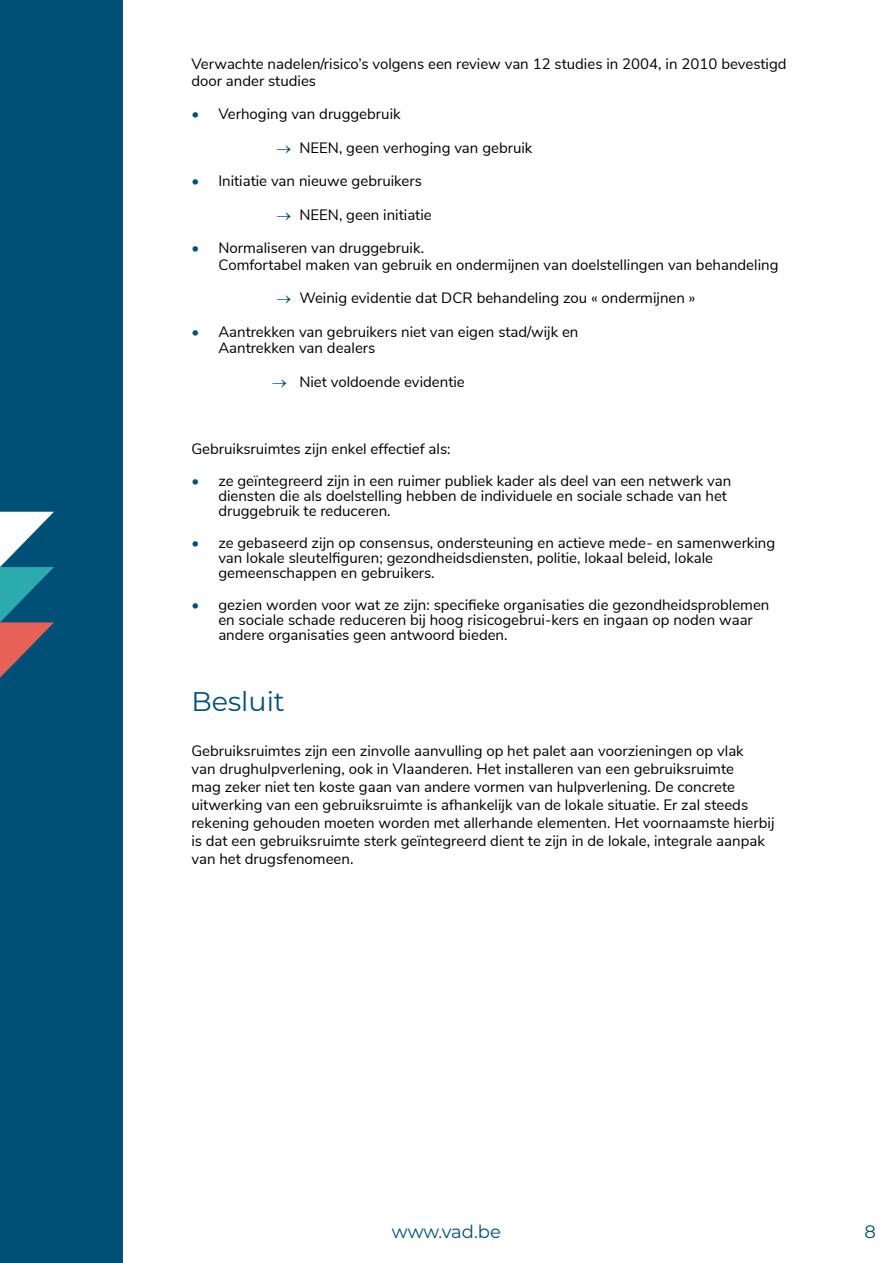
<style>
.page{position:relative;width:893px;height:1263px;background:#fff}
.page>*{position:absolute;margin:0;border:0;box-sizing:border-box;transform-origin:0 0}
.t1{font:27px "Montserrat";color:#004f76}
.t2{font:18px "Montserrat";letter-spacing:-.005em;color:#004f76}
.t3{font:15px/15px "Nunito Sans";color:#000}
.s1{color:#004f76}
</style>
<div class="page">
<div style="left:0;top:0;width:123px;height:1263px;background:#004f76"></div>
<svg style="left:0;top:512px;width:54px;height:166px"></svg>
<p class="t3" style="left:191px;top:55px;width:597px;line-height:16.5px">Verwachte nadelen/risico’s volgens een review van 12 studies in 2004, in 2010 bevestigd door ander studies</p>
<p class="t3" style="left:191px;top:106px;width:211px"><span class="s1">•</span> Verhoging van druggebruik</p>
<p class="t3" style="left:276px;top:139px;width:258px"><span class="s1">→</span> NEEN, geen verhoging van gebruik</p>
<p class="t3" style="left:191px;top:173px;width:232px"><span class="s1">•</span> Initiatie van nieuwe gebruikers</p>
<p class="t3" style="left:276px;top:206px;width:157px"><span class="s1">→</span> NEEN, geen initiatie</p>
<p class="t3" style="left:218px;top:239px;width:562px;line-height:16.5px;text-indent:-27px"><span class="s1">•</span> Normaliseren van druggebruik.<br>Comfortabel maken van gebruik en ondermijnen van doelstellingen van behandeling</p>
<p class="t3" style="left:276px;top:290px;width:421px"><span class="s1">→</span> Weinig evidentie dat DCR behandeling zou « ondermijnen »</p>
<p class="t3" style="left:218px;top:322px;width:362px;line-height:16.5px;text-indent:-27px"><span class="s1">•</span> Aantrekken van gebruikers niet van eigen stad/wijk en<br>Aantrekken van dealers</p>
<p class="t3" style="left:272px;top:373px;width:194px"><span class="s1">→</span> Niet voldoende evidentie</p>
<p class="t3" style="left:191px;top:440px;width:261px">Gebruiksruimtes zijn enkel effectief als:</p>
<p class="t3" style="left:218px;top:472px;width:514px;text-indent:-27px"><span class="s1">•</span> ze geïntegreerd zijn in een ruimer publiek kader als deel van een netwerk van diensten die als doelstelling hebben de individuele en sociale schade van het druggebruik te reduceren.</p>
<p class="t3" style="left:218px;top:534px;width:558px;text-indent:-27px"><span class="s1">•</span> ze gebaseerd zijn op consensus, ondersteuning en actieve mede- en samenwerking van lokale sleutelfiguren; gezondheidsdiensten, politie, lokaal beleid, lokale gemeenschappen en gebruikers.</p>
<p class="t3" style="left:218px;top:596px;width:553px;text-indent:-27px"><span class="s1">•</span> gezien worden voor wat ze zijn: specifieke organisaties die gezondheidsproblemen en sociale schade reduceren bij hoog risicogebrui-kers en ingaan op noden waar andere organisaties geen antwoord bieden.</p>
<h1 class="t1" style="left:191px;top:683px;width:95px">Besluit</h1>
<p class="t3" style="left:191px;top:741px;width:585px;line-height:18px">Gebruiksruimtes zijn een zinvolle aanvulling op het palet aan voorzieningen op vlak<br>van drughulpverlening, ook in Vlaanderen. Het installeren van een gebruiksruimte<br>mag zeker niet ten koste gaan van andere vormen van hulpverlening. De concrete uitwerking van een gebruiksruimte is afhankelijk van de lokale situatie. Er zal steeds rekening gehouden moeten worden met allerhande elementen. Het voornaamste hierbij is dat een gebruiksruimte sterk geïntegreerd dient te zijn in de lokale, integrale aanpak van het drugsfenomeen.</p>
<p class="t2" style="left:392px;top:1219px;width:111px">www.vad.be</p>
<p class="t2" style="left:864px;top:1219px;width:13px">8</p>
</div>
